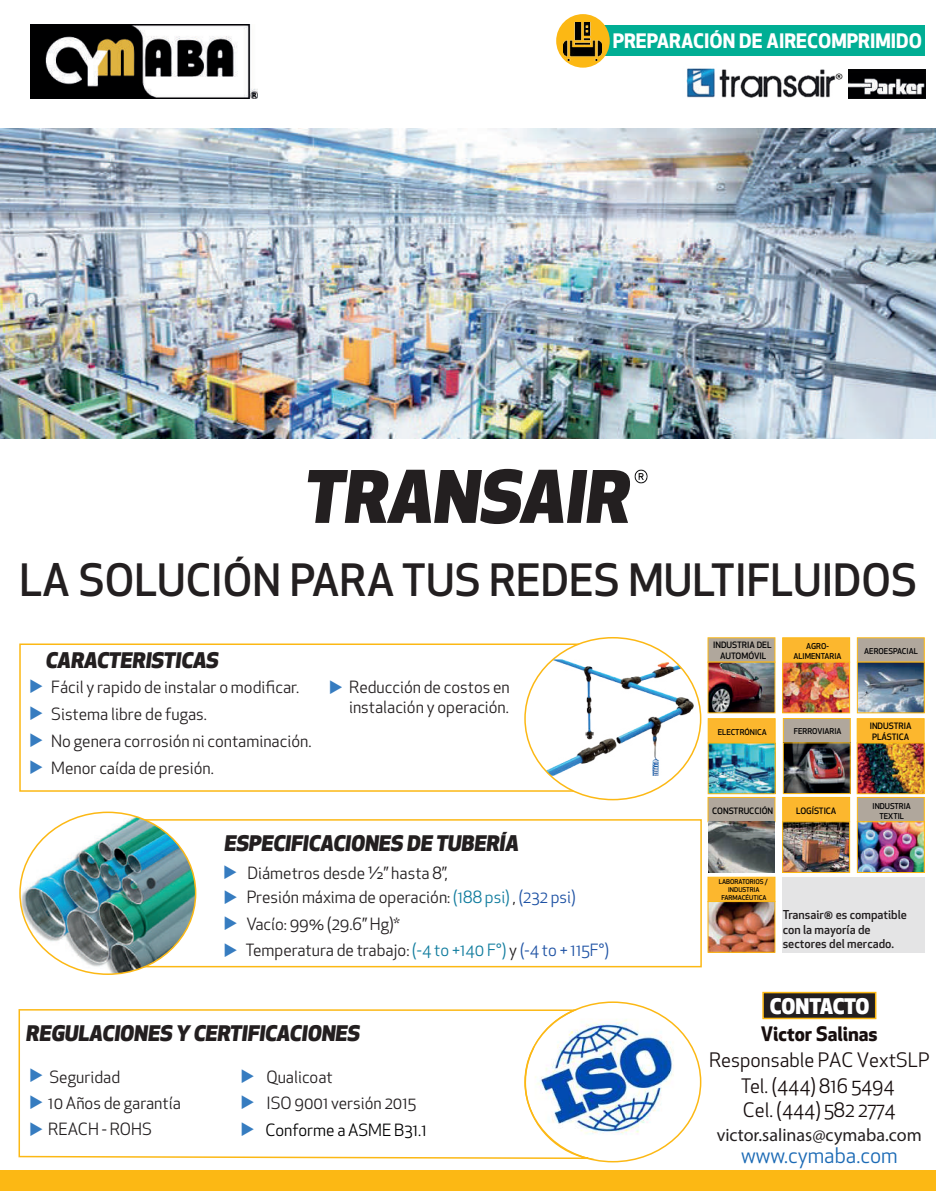
<style>
.page{position:relative;width:936px;height:1191px;background:#fff}
.page>*{position:absolute;margin:0;border:0;box-sizing:border-box;transform-origin:0 0}
.t1{font:italic 800 70.5px "Apex New";color:#231f20}
.t2{font:500 43.5px "Apex New";color:#231f20}
.t3{font:italic 800 21px "Apex New";color:#231f20}
.t4{font:21px "Apex New";color:#1b6ab5}
.t5{font:800 21px "Apex New";letter-spacing:-.02em;color:#fff}
.t6{font:19.5px/26.1px "Apex New";color:#170e0e;text-align:center}
.t7{font:700 19.5px "Apex New";color:#fff}
.t8{font:700 19.5px "Apex New";color:#170e0e}
.t9{font:18px "Myriad Pro";color:#231f20}
.t10{font:16.5px/19.8px "Apex New";color:#231f20;text-align:right}
.t11{font:16.5px "Apex New";color:#000}
.t12{font:16.5px/26.7px "Wingdings 3";color:#367cc0;text-align:justify}
.t13{font:500 12px/14.4px "Apex New";color:#231f20}
.t14{font:500 8.55px/10.4px "Apex New";color:#000001;text-align:center}
.t15{font:500 7.8px/9.4px "Apex New";color:#000001;text-align:center}
.t16{font:500 6.45px/7.8px "Apex New";color:#000001;text-align:center}
.s1{color:#367cc0}
.s2{color:#107c9e}
.s3{color:#1e52a4}
</style>
<div class="page">
<div style="left:782px;top:877px;width:142px;height:75px;background:#e4e4e5"></div>
<img style="left:30px;top:25px;width:227px;height:73px">
<div style="left:579px;top:26px;width:346px;height:30px;background:#00ae94"></div>
<div style="left:556px;top:14px;width:53px;height:54px;background:#fcb814;border-radius:50%"></div>
<img style="left:563px;top:22px;width:38px;height:38px">
<img style="left:0;top:128px;width:935px;height:310px">
<img style="left:686px;top:68px;width:157px;height:30px">
<img style="left:848px;top:69px;width:77px;height:29px">
<div style="left:19px;top:643px;width:585px;height:148px;background:#fff;border:2px solid #fcb814"></div>
<svg style="left:525px;top:639px;width:175px;height:160px"></svg>
<img style="left:534px;top:659px;width:165px;height:116px">
<div style="left:141px;top:819px;width:560px;height:148px;border:2px solid #fcb814"></div>
<svg style="left:18px;top:1008px;width:571px;height:152px"></svg>
<img style="left:20px;top:814px;width:176px;height:160px">
<div style="left:0;top:1170px;width:935px;height:21px;background:#fcb814"></div>
<div style="left:762px;top:991px;width:114px;height:28px;background:#231f20;border:2px solid #fcb814"></div>
<img style="left:534px;top:1018px;width:151px;height:125px">
<img style="left:634px;top:469px;width:14px;height:15px">
<svg style="left:835px;top:73px;width:7px;height:7px"></svg>
<div style="left:707px;top:637px;width:68px;height:25px;background:#b0a79c;border:1px solid #fcb814"></div>
<img style="left:709px;top:664px;width:64px;height:47px">
<div style="left:707px;top:662px;width:68px;height:51px;border:1px solid #fcb814"></div>
<div style="left:856px;top:718px;width:68px;height:25px;background:#fcb72e"></div>
<img style="left:858px;top:744px;width:64px;height:48px">
<div style="left:856px;top:742px;width:68px;height:52px;border:1px solid #fcb814"></div>
<div style="left:782px;top:637px;width:68px;height:25px;background:#fcb72e;border:1px solid #fcb814"></div>
<img style="left:784px;top:664px;width:64px;height:47px">
<div style="left:782px;top:662px;width:68px;height:51px;border:1px solid #fcb814"></div>
<div style="left:707px;top:797px;width:68px;height:25px;background:#b0a79c;border:1px solid #fcb814"></div>
<img style="left:708px;top:821px;width:67px;height:51px">
<div style="left:856px;top:637px;width:68px;height:25px;background:#b0a79c;border:1px solid #fcb814"></div>
<svg style="left:858px;top:664px;width:64px;height:47px;background:#6b8197"></svg>
<div style="left:782px;top:797px;width:68px;height:25px;background:#fcb72e;border:1px solid #fcb814"></div>
<img style="left:784px;top:823px;width:63px;height:47px">
<div style="left:782px;top:821px;width:67px;height:51px;border:1px solid #fcb814"></div>
<div style="left:707px;top:718px;width:68px;height:25px;background:#fcb72e"></div>
<img style="left:709px;top:744px;width:64px;height:48px">
<div style="left:707px;top:742px;width:68px;height:52px;border:1px solid #fcb814"></div>
<div style="left:856px;top:797px;width:68px;height:25px;background:#b0a79c;border:1px solid #fcb814"></div>
<img style="left:858px;top:823px;width:64px;height:48px">
<div style="left:856px;top:821px;width:68px;height:52px;border:1px solid #fcb814"></div>
<div style="left:782px;top:718px;width:68px;height:25px;background:#b0a79c;border:1px solid #fcb814"></div>
<img style="left:784px;top:744px;width:64px;height:48px">
<div style="left:782px;top:742px;width:68px;height:52px;border:1px solid #fcb814"></div>
<div style="left:707px;top:877px;width:68px;height:24px;background:#fcb72e;border:1px solid #fcb814"></div>
<img style="left:709px;top:903px;width:64px;height:47px">
<div style="left:707px;top:901px;width:68px;height:51px;border:1px solid #fcb814"></div>
<svg style="left:30px;top:1068px;width:12px;height:14px"></svg>
<p class="t7" style="left:612px;top:27px;width:310px">PREPARACIÓN DE AIRECOMPRIMIDO</p>
<h1 class="t1" style="left:304px;top:448px;width:327px">TRANSAIR</h1>
<h2 class="t2" style="left:19px;top:550px;width:899px">LA SOLUCIÓN PARA TUS REDES MULTIFLUIDOS</h2>
<p class="t3" style="left:46px;top:646px;width:174px">CARACTERISTICAS</p>
<p class="t10" style="left:29px;top:677px;width:272px"><span class="s1">◆</span> Fácil y rapido de instalar o modificar.</p>
<p class="t10" style="left:29px;top:703px;width:179px"><span class="s1">◆</span> Sistema libre de fugas.</p>
<p class="t10" style="left:29px;top:730px;width:284px"><span class="s1">◆</span> No genera corrosión ni contaminación.</p>
<p class="t10" style="left:29px;top:758px;width:186px"><span class="s1">◆</span> Menor caída de presión.</p>
<p class="t10" style="left:329px;top:677px;width:182px"><span class="s1">◆</span> Reducción de costos en instalación y operación.</p>
<p class="t3" style="left:224px;top:829px;width:296px">ESPECIFICACIONES DE TUBERÍA</p>
<p class="t10" style="left:223px;top:863px;width:226px"><span class="s1">◆</span> Diámetros desde ½” hasta 8”,</p>
<p class="t12" style="left:223px;top:883px;width:16px">◆ ◆ ◆</p>
<p class="t10" style="left:247px;top:886px;width:330px">Presión máxima de operación: <span class="s2">(188 psi)</span> , <span class="s3">(232 psi)</span></p>
<p class="t10" style="left:245px;top:939px;width:365px">Temperatura de trabajo: <span class="s2">(-4 to +140 F°)</span> y <span class="s3">(-4 to + 115F°)</span></p>
<p class="t10" style="left:246px;top:914px;width:155px">Vacío: 99% (29.6” Hg)*</p>
<p class="t3" style="left:26px;top:1018px;width:335px">REGULACIONES Y CERTIFICACIONES</p>
<p class="t10" style="left:49px;top:1067px;width:72px">Seguridad</p>
<p class="t10" style="left:29px;top:1092px;width:153px"><span class="s1">◆</span> 10 Años de garantía</p>
<p class="t10" style="left:29px;top:1119px;width:124px"><span class="s1">◆</span> REACH - ROHS</p>
<p class="t12" style="left:240px;top:1062px;width:16px">◆ ◆ ◆</p>
<p class="t10" style="left:266px;top:1064px;width:151px;line-height:25.8px;text-align:left">Qualicoat<br>ISO 9001 versión 2015</p>
<p class="t11" style="left:265px;top:1119px;width:163px">Conforme a ASME B31.1</p>
<p class="t14" style="left:713px;top:640px;width:60px">INDUSTRIA DEL<br>AUTOMÓVIL</p>
<p class="t15" style="left:793px;top:641px;width:50px">AGRO-<br>ALIMENTARIA</p>
<p class="t15" style="left:864px;top:646px;width:55px">AEROESPACIAL</p>
<p class="t15" style="left:717px;top:727px;width:50px">ELECTRÓNICA</p>
<p class="t15" style="left:793px;top:726px;width:49px">FERROVIARIA</p>
<p class="t14" style="left:869px;top:721px;width:43px;text-align:left">INDUSTRIA<br>PLÁSTICA</p>
<p class="t14" style="left:712px;top:805px;width:62px">CONSTRUCCIÓN</p>
<p class="t14" style="left:796px;top:805px;width:42px">LOGÍSTICA</p>
<p class="t15" style="left:872px;top:801px;width:40px">INDUSTRIA<br>TEXTIL</p>
<p class="t16" style="left:718px;top:878px;width:51px">LABORATORIOS /<br>INDUSTRIA<br>FARMACÉUTICA</p>
<p class="t13" style="left:782px;top:907px;width:126px">Transair® es compatible con la mayoría de sectores del mercado.</p>
<p class="t5" style="left:769px;top:991px;width:101px">CONTACTO</p>
<p class="t8" style="left:760px;top:1019px;width:118px">Victor Salinas</p>
<p class="t6" style="left:709px;top:1047px;width:222px">Responsable PAC VextSLP<br>Tel. (444) 816 5494</p>
<p class="t6" style="left:743px;top:1096px;width:154px">Cel. (444) 582 2774</p>
<p class="t9" style="left:716px;top:1123px;width:206px">victor.salinas@cymaba.com</p>
<p class="t4" style="left:741px;top:1142px;width:158px">www.cymaba.com</p>
</div>
